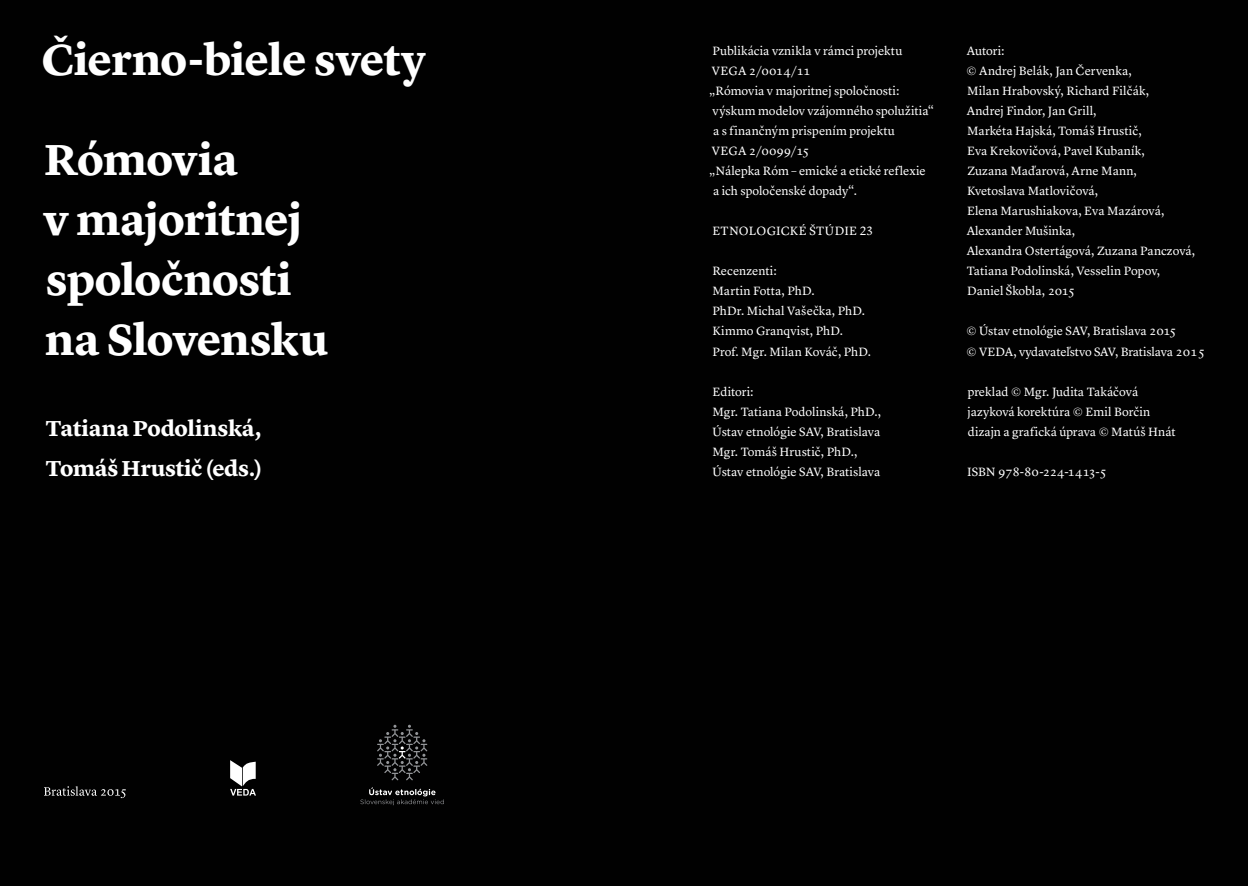
<style>
.page{position:relative;width:1248px;height:886px;background:#fff}
.page>*{position:absolute;margin:0;border:0;box-sizing:border-box;transform-origin:0 0}
.t1{font:700 45px/60px "Lyon Text";letter-spacing:-.01em;color:#fff}
.t2{font:700 22.5px/40px "Lyon Text";letter-spacing:-.015em;color:#fff}
.t3{font:12.5px/20px "Lyon Text";color:#fff}
.t4{font:12.5px "Lyon Text";letter-spacing:.025em;color:#fff}
</style>
<div class="page">
<div style="left:0;top:0;width:1247px;height:886px;background:#010101"></div>
<svg style="left:377px;top:725px;width:50px;height:55px"></svg>
<svg style="left:360px;top:787px;width:84px;height:18px"></svg>
<svg style="left:230px;top:760px;width:26px;height:35px"></svg>
<svg style="left:44px;top:786px;width:82px;height:12px"></svg>
<h1 class="t1" style="left:42px;top:27px;width:386px">Čierno-biele svety</h1>
<h1 class="t1" style="left:43px;top:127px;width:287px">Rómovia<br>v majoritnej spoločnosti na Slovensku</h1>
<h2 class="t2" style="left:45px;top:406px;width:218px">Tatiana Podolinská,<br>Tomáš Hrustič (eds.)</h2>
<p class="t3" style="left:712px;top:40px;width:191px">Publikácia vznikla v rámci projektu</p>
<p class="t3" style="left:711px;top:60px;width:100px">VEGA 2/0014/11</p>
<p class="t3" style="left:709px;top:80px;width:192px">„Rómovia v majoritnej spoločnosti:</p>
<p class="t3" style="left:712px;top:100px;width:223px">výskum modelov vzájomného spolužitia“</p>
<p class="t3" style="left:713px;top:120px;width:183px">a s finančným prispením projektu</p>
<p class="t3" style="left:711px;top:140px;width:99px">VEGA 2/0099/15</p>
<p class="t3" style="left:709px;top:160px;width:218px">„Nálepka Róm – emické a etické reflexie</p>
<p class="t3" style="left:713px;top:180px;width:146px">a ich spoločenské dopady“.</p>
<p class="t4" style="left:712px;top:222px;width:162px">ETNOLOGICKÉ ŠTÚDIE 23</p>
<p class="t3" style="left:712px;top:260px;width:160px">Recenzenti:<br>Martin Fotta, PhD.<br>PhDr. Michal Vašečka, PhD.<br>Kimmo Granqvist, PhD.<br>Prof. Mgr. Milan Kováč, PhD.</p>
<p class="t3" style="left:712px;top:380px;width:170px">Editori:<br>Mgr. Tatiana Podolinská, PhD.,<br>Ústav etnológie SAV, Bratislava<br>Mgr. Tomáš Hrustič, PhD.,<br>Ústav etnológie SAV, Bratislava</p>
<p class="t3" style="left:966px;top:40px;width:230px">Autori:<br>© Andrej Belák, Jan Červenka,<br>Milan Hrabovský, Richard Filčák,<br>Andrej Findor, Jan Grill,<br>Markéta Hajská, Tomáš Hrustič,<br>Eva Krekovičová, Pavel Kubaník,<br>Zuzana Maďarová, Arne Mann,<br>Kvetoslava Matlovičová,<br>Elena Marushiakova, Eva Mazárová,<br>Alexander Mušinka,<br>Alexandra Ostertágová, Zuzana Panczová,<br>Tatiana Podolinská, Vesselin Popov,<br>Daniel Škobla, 2015</p>
<p class="t3" style="left:966px;top:320px;width:212px">© Ústav etnológie SAV, Bratislava 2015 © Veda</p>
<p class="t3" style="left:1013px;top:340px;width:193px">, vydavateľstvo SAV, Bratislava 2015</p>
<p class="t3" style="left:967px;top:380px;width:209px">preklad © Mgr. Judita Takáčová jazyková korektúra © Emil Borčin dizajn a grafická úprava © Matúš Hnát</p>
<p class="t3" style="left:967px;top:460px;width:141px">ISBN 978-80-224-1413-5</p>
</div>
